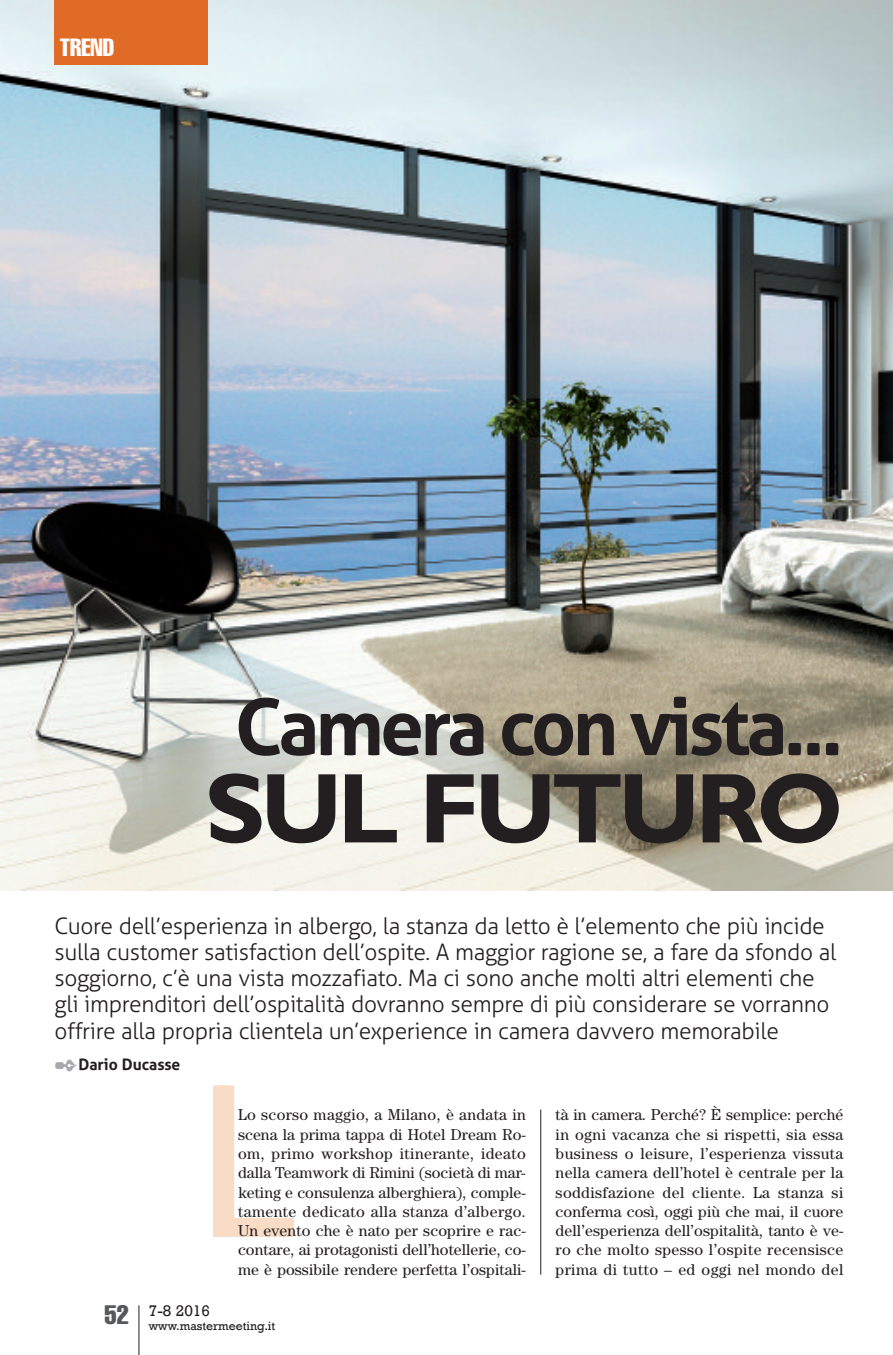
<style>
.page{position:relative;width:893px;height:1355px;background:#fff}
.page>*{position:absolute;margin:0;border:0;box-sizing:border-box;transform-origin:0 0}
.t1{font:700 99.75px "Gill Sans";letter-spacing:-.05em;color:#231f20}
.t2{font:700 78.23px "Aller";letter-spacing:-.05em;color:#231f20}
.t3{font:extra-condensed 24.5px "Helvetica";color:#fff}
.t4{font:300 22.75px/26.2px "Aller";letter-spacing:-.015em;color:#231f20}
.t5{font:15.75px/19.2px "Century";letter-spacing:.015em;color:#231f20;text-align:justify}
.t6{font:700 15.75px "Aller";color:#231f20}
.t7{font:15.75px "Rockwell";color:#231f20}
.t8{font:12.25px "Rockwell";color:#231f20}
.s1{color:#a8a9ad}
</style>
<div class="page">
<img style="left:0;top:0;width:893px;height:890px">
<hr style="left:540px;top:1109px;width:1px;height:165px;background:#231f20">
<hr style="left:138px;top:1305px;width:1px;height:49px;background:#231f20">
<div style="left:55px;top:0;width:153px;height:64px;background:#df6b27"></div>
<svg style="left:213px;top:1085px;width:81px;height:151px"></svg>
<h3 class="t3" style="left:60px;top:39px;width:56px">TREND</h3>
<h2 class="t2" style="left:235px;top:681px;width:610px">Camera con vista...</h2>
<h1 class="t1" style="left:205px;top:771px;width:640px">SUL FUTURO</h1>
<p class="t4" style="left:55px;top:912px;width:783px">Cuore dell’esperienza in albergo, la stanza da letto è l’elemento che più incide sulla customer satisfaction dell’ospite. A maggior ragione se, a fare da sfondo al soggiorno, c’è una vista mozzafiato. Ma ci sono anche molti altri elementi che gli imprenditori dell’ospitalità dovranno sempre di più considerare se vorranno offrire alla propria clientela un’experience in camera davvero memorabile</p>
<p class="t6" style="left:55px;top:1055px;width:127px"><span class="s1">✒</span>Dario Ducasse</p>
<p class="t5" style="left:238px;top:1106px;width:289px">Lo scorso maggio, a Milano, è andata in scena la prima tappa di Hotel Dream Ro&shy;om, primo workshop itinerante, ideato dalla Teamwork di Rimini (società di mar&shy;keting e consulenza alberghiera), comple&shy;tamente dedicato alla stanza d’albergo.<br>Un evento che è nato per scoprire e rac&shy;contare, ai protagonisti dell’hotellerie, co&shy;me è possibile rendere perfetta l’ospitali-</p>
<p class="t5" style="left:556px;top:1106px;width:289px">tà in camera. Perché? È semplice: perché in ogni vacanza che si rispetti, sia essa business o leisure, l’esperienza vissuta nella camera dell’hotel è centrale per la soddisfazione del cliente. La stanza si conferma così, oggi più che mai, il cuore dell’esperienza dell’ospitalità, tanto è ve&shy;ro che molto spesso l’ospite recensisce prima di tutto – ed oggi nel mondo del</p>
<p class="t8" style="left:105px;top:1318px;width:172px"><sup>52</sup> www.mastermeeting.it</p>
<p class="t7" style="left:149px;top:1300px;width:63px">7-8 2016</p>
</div>
